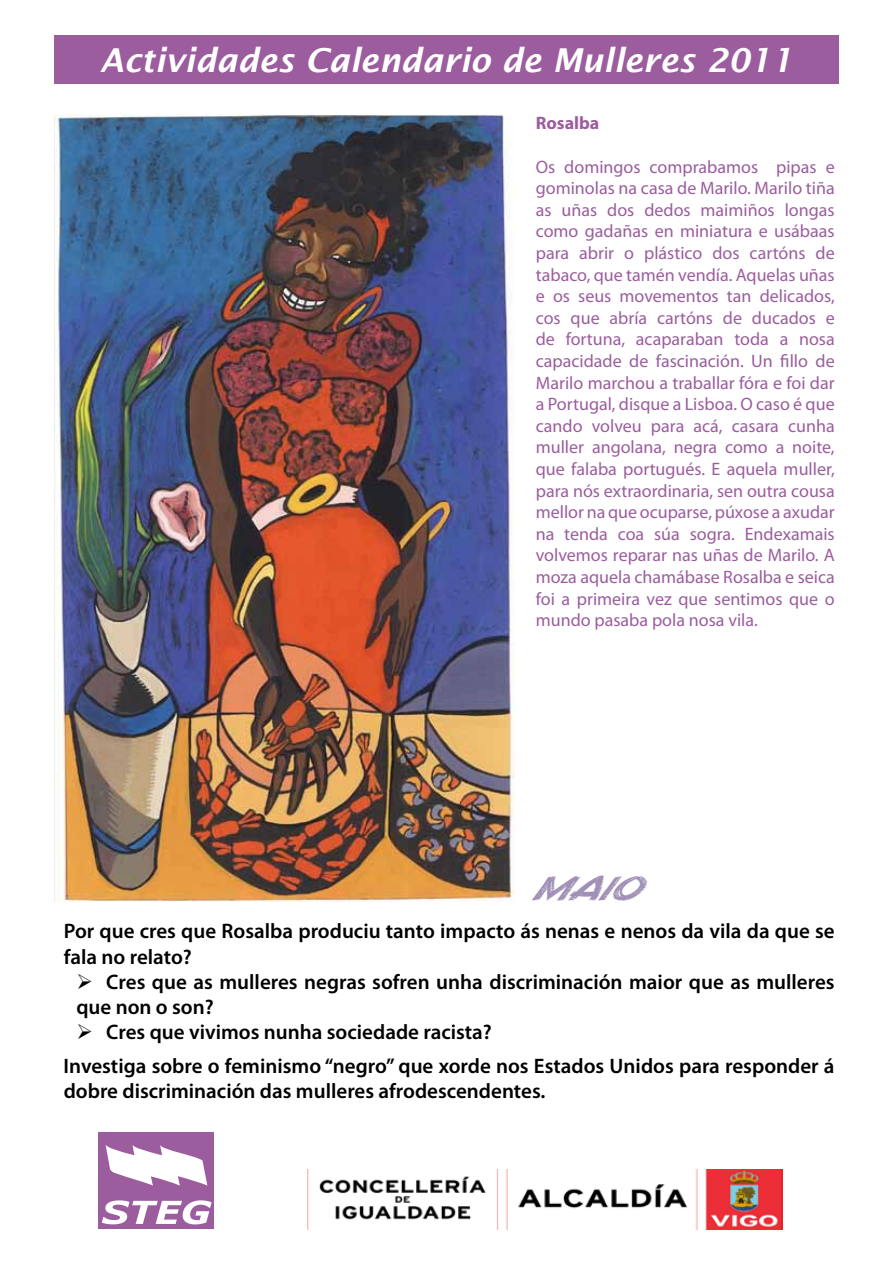
<style>
.page{position:relative;width:893px;height:1263px;background:#fff}
.page>*{position:absolute;margin:0;border:0;box-sizing:border-box;transform-origin:0 0}
.t1{font:italic 600 33px "Lucida Sans";color:#fff}
.t2{font:italic 31.5px "Holmes Titling";color:#a090b6;scale:1.25 1}
.t3{font:600 21px/25.2px "Myriad Pro";color:#000}
.t4{font:18px/21.6px "Myriad Pro";color:#9b5d9e;text-align:justify}
.t5{font:700 18px "Myriad Pro";color:#9b5d9e}
</style>
<div class="page">
<div style="left:54px;top:36px;width:785px;height:48px;background:#9b5d9e"></div>
<div style="left:99px;top:1132px;width:115px;height:97px;background:#9b5d9e"></div>
<svg style="left:102px;top:1200px;width:110px;height:24px"></svg>
<svg style="left:106px;top:1145px;width:101px;height:40px"></svg>
<img style="left:307px;top:1169px;width:475px;height:60px">
<img style="left:54px;top:115px;width:460px;height:787px">
<h1 class="t1" style="left:100px;top:41px;width:695px">Actividades Calendario de Mulleres 2011</h1>
<p class="t5" style="left:536px;top:112px;width:65px">Rosalba</p>
<p class="t4" style="left:536px;top:155px;width:300px">Os domingos comprabamos pipas e gominolas na casa de Marilo. Marilo tiña as uñas dos dedos maimiños longas como gadañas en miniatura e usábaas para abrir o plástico dos cartóns de tabaco, que tamén vendía. Aquelas uñas e os seus movementos tan delicados, cos que abría cartóns de ducados e de fortuna, acaparaban toda a nosa capacidade de fascinación. Un fillo de Marilo marchou a traballar fóra e foi dar a Portugal, disque a Lisboa. O caso é que cando volveu para acá, casara cunha muller angolana, negra como a noite, que falaba portugués. E aquela muller, para nós extraordinaria, sen outra cousa mellor na que ocuparse, púxose a axudar na tenda coa súa sogra. Endexamais volvemos reparar nas uñas de Marilo. A moza aquela chamábase Rosalba e seica foi a primeira vez que sentimos que o mundo pasaba pola nosa vila.</p>
<h2 class="t2" style="left:531px;top:870px;width:111px">MAIO</h2>
<p class="t3" style="left:64px;top:918px;width:772px">Por que cres que Rosalba produciu tanto impacto ás nenas e nenos da vila da que se fala no relato?</p>
<p class="t3" style="left:76px;top:969px;width:760px">➢ Cres que as mulleres negras sofren unha discriminación maior que as mulleres que non o son?</p>
<p class="t3" style="left:64px;top:1015px;width:772px;line-height:33.8px;text-indent:13px">➢ Cres que vivimos nunha sociedade racista?<br>Investiga sobre o feminismo “negro” que xorde nos Estados Unidos para responder á</p>
<p class="t3" style="left:64px;top:1078px;width:483px">dobre discriminación das mulleres afrodescendentes.</p>
</div>
